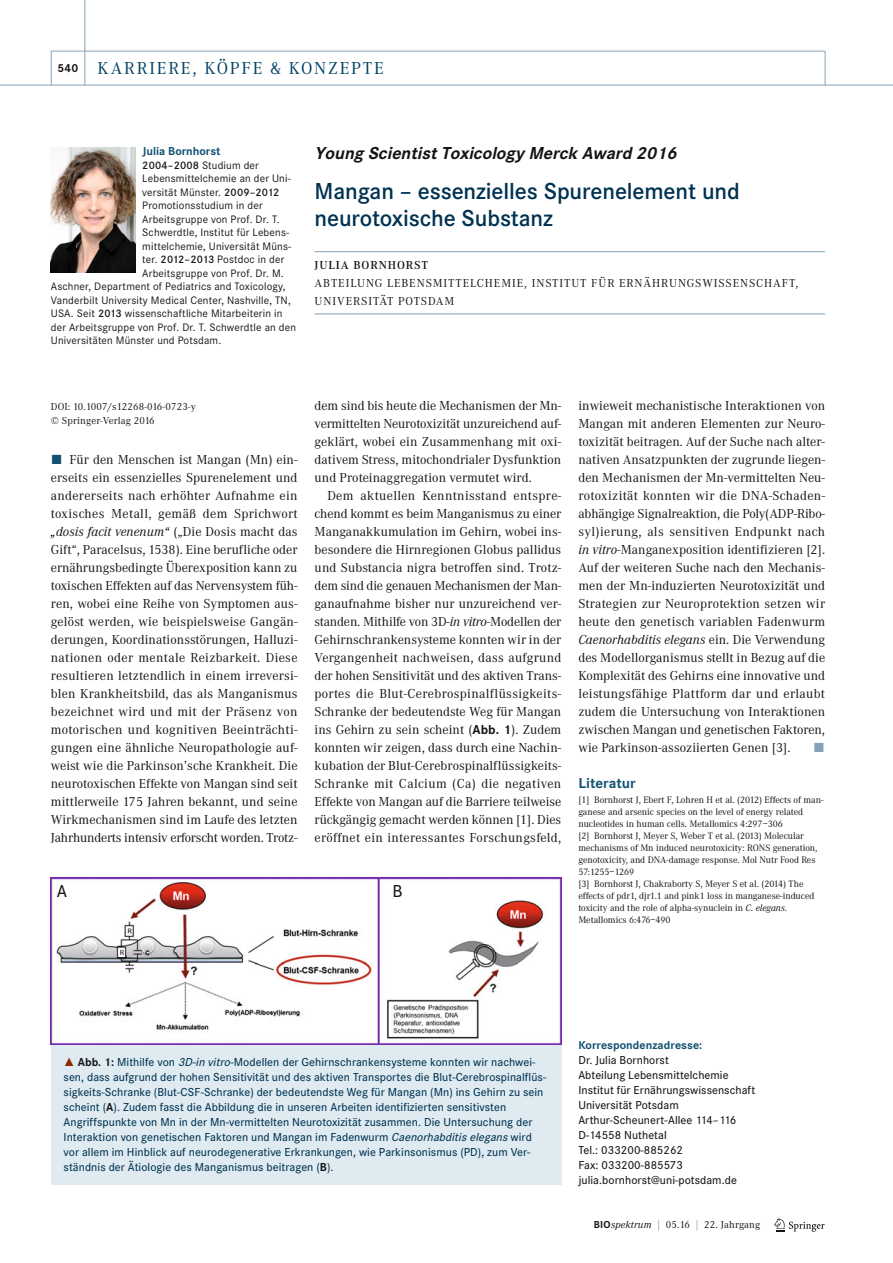
<style>
.page{position:relative;width:893px;height:1263px;background:#fff}
.page>*{position:absolute;margin:0;border:0;box-sizing:border-box;transform-origin:0 0}
.t1{font:600 24px/27px "Corporate S";letter-spacing:-.005em;color:#003252}
.t2{font:italic 700 18px "Corporate S";color:#131413}
.t3{font:18px "Corporate A";letter-spacing:.1em;color:#004264}
.t4{font:500 18px "Corporate S";color:#131413}
.t5{font:700 15px "Corporate S";color:#115273}
.t6{font:13.5px/18px "Corporate A";letter-spacing:.005em;color:#131413;text-align:justify}
.t7{font:13.5px "The Sans Expert";color:#84a2ba}
.t8{font:500 12px/15px "Corporate S";letter-spacing:.005em;color:#003252}
.t9{font:500 12px/15px "Corporate S";letter-spacing:.005em;color:#131413}
.t10{font:12px/18px "Corporate A";letter-spacing:.075em;color:#131413}
.t11{font:700 12px "Corporate S";letter-spacing:.005em;color:#115273}
.t12{font:600 12px "Corporate A";letter-spacing:.075em;color:#131413}
.t13{font:11.25px "Corporate S";letter-spacing:.015em;color:#131413}
.t14{font:10.5px/13.5px "Corporate A";letter-spacing:.015em;color:#131413}
.t15{font:9.75px/12px "Corporate A";letter-spacing:-.005em;color:#131413}
.s1{font-family:"Corporate S";font-weight:700;font-size:12px;color:#131413}
.s2{font-weight:600}
.s3{font-family:"The Sans Expert";color:#115273}
.s4{font-style:italic}
.s5{font-family:"Corporate S";font-weight:700}
.s6{font-family:"The Sans Expert";font-weight:400;color:#8d2d00}
.s7{font-weight:700;color:#131413}
.s8{color:#658ba6}
</style>
<div class="page">
<hr style="left:0;top:85px;width:892px;height:1px;background:#84a2ba">
<hr style="left:51px;top:51px;width:774px;height:1px;background:#84a2ba">
<hr style="left:824px;top:51px;width:1px;height:34px;background:#84a2ba">
<hr style="left:84px;top:0;width:1px;height:85px;background:#84a2ba">
<hr style="left:51px;top:51px;width:1px;height:34px;background:#84a2ba">
<hr style="left:314px;top:251px;width:511px;height:1px;background:#84a2ba">
<hr style="left:314px;top:314px;width:511px;height:1px;background:#84a2ba">
<img style="left:51px;top:147px;width:85px;height:126px">
<svg style="left:774px;top:1218px;width:50px;height:14px"></svg>
<img style="left:51px;top:877px;width:510px;height:168px">
<div style="left:51px;top:1045px;width:510px;height:139px;background:#dfebf1"></div>
<h2 class="t3" style="left:57px;top:62px;width:328px"><span class="s1">540</span> KARRIERE, KÖPFE &amp; KONZEPTE</h2>
<p class="t11" style="left:142px;top:147px;width:80px">Julia Bornhorst</p>
<p class="t13" style="left:142px;top:161px;width:118px"><span class="s2">2004–2008</span> Studium der</p>
<p class="t13" style="left:142px;top:175px;width:150px">Lebens mittelchemie an der Uni-</p>
<p class="t13" style="left:142px;top:188px;width:139px">versität Münster. <span class="s2">2009–2012</span></p>
<p class="t13" style="left:142px;top:202px;width:122px">Promotionsstudium in der</p>
<p class="t13" style="left:142px;top:215px;width:139px">Arbeitsgruppe von Prof. Dr. T.</p>
<p class="t13" style="left:142px;top:229px;width:148px">Schwerdtle, Institut für Lebens-</p>
<p class="t13" style="left:142px;top:242px;width:150px">mittelchemie, Universität Müns -</p>
<p class="t13" style="left:142px;top:256px;width:143px">ter. <span class="s2">2012–2013</span> Postdoc in der</p>
<p class="t13" style="left:142px;top:269px;width:143px">Arbeitsgruppe von Prof. Dr. M.</p>
<p class="t13" style="left:51px;top:283px;width:236px">Aschner, Department of Pediatrics and Toxicology,</p>
<p class="t13" style="left:51px;top:296px;width:241px">Vanderbilt University Medical Center, Nashville, TN,</p>
<p class="t13" style="left:51px;top:310px;width:233px">USA. Seit <span class="s2">2013</span> wissenschaftliche Mitarbeiterin in</p>
<p class="t13" style="left:51px;top:323px;width:247px">der Arbeitsgruppe von Prof. Dr. T. Schwerdtle an den</p>
<p class="t13" style="left:51px;top:337px;width:172px">Universitäten Münster und Potsdam.</p>
<h2 class="t2" style="left:314px;top:147px;width:367px">Young Scientist Toxicology Merck Award 2016</h2>
<h1 class="t1" style="left:314px;top:179px;width:427px">Mangan – essenzielles Spurenelement und neurotoxische Substanz</h1>
<p class="t12" style="left:314px;top:261px;width:115px">JULIA BORNHORST</p>
<p class="t10" style="left:314px;top:275px;width:485px">ABTEILUNG LEBENSMITTELCHEMIE, INSTITUT FÜR ERNÄHRUNGSWISSENSCHAFT,<br>UNIVERSITÄT POTSDAM</p>
<p class="t14" style="left:51px;top:401px;width:147px">DOI: 10.1007/s12268-016-0723-y © Springer-Verlag 2016</p>
<p class="t6" style="left:51px;top:452px;width:248px"><span class="s3">ó</span> Für den Menschen ist Mangan (Mn) ein&shy;erseits ein essenzielles Spurenelement und andererseits nach erhöhter Aufnahme ein toxisches Metall, gemäß dem Sprichwort <span class="s4">„dosis facit venenum“</span> („Die Dosis macht das Gift“, Paracelsus, 1538). Eine berufliche oder ernährungsbedingte Überexposition kann zu toxischen Effekten auf das Nervensystem füh&shy;ren, wobei eine Reihe von Symptomen aus&shy;gelöst werden, wie beispielsweise Gangän&shy;derungen, Koordinationsstörungen, Halluzi&shy;nationen oder mentale Reizbarkeit. Diese resultieren letztendlich in einem irreversi&shy;blen Krankheitsbild, das als Manganismus bezeichnet wird und mit der Präsenz von motorischen und kognitiven Beeinträchti&shy;gungen eine ähnliche Neuropathologie auf&shy;weist wie die Parkinson’sche Krankheit. Die neurotoxischen Effekte von Mangan sind seit mittlerweile 175 Jahren bekannt, und seine Wirkmechanismen sind im Laufe des letzten Jahrhunderts intensiv erforscht worden. Trotz-</p>
<p class="t6" style="left:314px;top:398px;width:248px">dem sind bis heute die Mechanismen der Mn&shy;vermittelten Neurotoxizität unzureichend auf&shy;geklärt, wobei ein Zusammenhang mit oxi&shy;dativem Stress, mitochondrialer Dysfunktion und Proteinaggregation vermutet wird.</p>
<p class="t6" style="left:314px;top:488px;width:248px;text-indent:13px">Dem aktuellen Kenntnisstand entspre&shy;chend kommt es beim Manganismus zu einer Manganakkumulation im Gehirn, wobei ins&shy;besondere die Hirnregionen Globus pallidus und Substancia nigra betroffen sind. Trotz&shy;dem sind die genauen Mechanismen der Man&shy;ganaufnahme bisher nur unzureichend ver&shy;standen. Mithilfe von 3D-<span class="s4">in vitro</span>-Modellen der Gehirnschrankensysteme konnten wir in der Vergangenheit nachweisen, dass aufgrund der hohen Sensitivität und des aktiven Trans&shy;portes die Blut-Cerebrospinalflüssigkeits-Schranke der bedeutendste Weg für Mangan ins Gehirn zu sein scheint (<span class="s5">Abb. 1</span>). Zudem konnten wir zeigen, dass durch eine Nachin&shy;kubation der Blut-Cerebrospinalflüssigkeits-Schranke mit Calcium (Ca) die negativen Effekte von Mangan auf die Barriere teilweise rückgängig gemacht werden können [1]. Dies eröffnet ein interessantes Forschungsfeld,</p>
<h2 class="t4" style="left:57px;top:885px;width:12px">A</h2>
<h2 class="t4" style="left:392px;top:885px;width:12px">B</h2>
<p class="t6" style="left:578px;top:398px;width:248px">inwieweit mechanistische Interaktionen von Mangan mit anderen Elementen zur Neuro&shy;toxizität beitragen. Auf der Suche nach alter&shy;nativen Ansatzpunkten der zugrunde liegen&shy;den Mechanismen der Mn-vermittelten Neu&shy;rotoxizität konnten wir die DNA-Schaden&shy;abhängige Signalreaktion, die Poly(ADP-Ribo&shy;syl)ierung, als sensitiven Endpunkt nach <span class="s4">in vitro</span>-Manganexposition identifizieren [2].<br>Auf der weiteren Suche nach den Mechanis&shy;men der Mn-induzierten Neurotoxizität und Strategien zur Neuroprotektion setzen wir heute den genetisch variablen Fadenwurm <span class="s4">Caenorhabditis elegans</span> ein. Die Verwendung des Modellorganismus stellt in Bezug auf die Komplexität des Gehirns eine innovative und leistungsfähige Plattform dar und erlaubt zudem die Untersuchung von Interaktionen zwischen Mangan und genetischen Faktoren, wie Parkinson-assoziierten Genen [3].</p>
<p class="t7" style="left:813px;top:740px;width:13px">ó</p>
<p class="t5" style="left:578px;top:778px;width:59px">Literatur</p>
<p class="t15" style="left:578px;top:795px;width:247px">[1] Bornhorst J, Ebert F, Lohren H et al. (2012) Effects of man&shy;ganese and arsenic species on the level of energy related nucleotides in human cells. Metallomics 4:297–306<br>[2] Bornhorst J, Meyer S, Weber T et al. (2013) Molecular mechanisms of Mn induced neurotoxicity: RONS generation, genotoxicity, and DNA-damage response. Mol Nutr Food Res 57:1255–1269<br>[3] Bornhorst J, Chakraborty S, Meyer S et al. (2014) The effects of pdr1, djr1.1 and pink1 loss in manganese-induced toxicity and the role of alpha-synuclein in <span class="s4">C. elegans</span>.<br>Metallomics 6:476–490</p>
<p class="t8" style="left:64px;top:1056px;width:484px"><span class="s6">˚</span> <span class="s7">Abb. 1:</span> Mithilfe von <span class="s4">3D-in vitro-</span>Modellen der Gehirnschrankensysteme konnten wir nachwei&shy;sen, dass aufgrund der hohen Sensitivität und des aktiven Transportes die Blut-Cerebrospinalflüs&shy;sigkeits-Schranke (Blut-CSF-Schranke) der bedeutendste Weg für Mangan (Mn) ins Gehirn zu sein scheint (<span class="s7">A</span>). Zudem fasst die Abbildung die in unseren Arbeiten identifizierten sensitivsten Angriffspunkte von Mn in der Mn-vermittelten Neurotoxizität zusammen. Die Untersuchung der Interaktion von genetischen Faktoren und Mangan im Fadenwurm <span class="s4">Caenorhabditis elegans</span>wird vor allem im Hinblick auf neurodegenerative Erkrankungen, wie Parkinsonismus (PD), zum Ver&shy;ständnis der Ätiologie des Manganismus beitragen (<span class="s7">B</span>).</p>
<p class="t11" style="left:578px;top:1041px;width:125px">Korrespondenzadresse:</p>
<p class="t9" style="left:578px;top:1054px;width:178px">Dr. Julia Bornhorst<br>Abteilung Lebensmittelchemie<br>Institut für Ernährungswissenschaft<br>Universität Potsdam<br>Arthur-Scheunert-Allee 114–116<br>D-14558 Nuthetal<br>Tel.: 033200-885262<br>Fax: 033200-885573 julia.bornhorst@uni-potsdam.de</p>
<p class="t14" style="left:594px;top:1219px;width:168px"><span class="s5">BIO</span><span class="s4">spektrum</span> <span class="s8">|</span> 05.16 <span class="s8">|</span> 22. Jahrgang</p>
</div>
